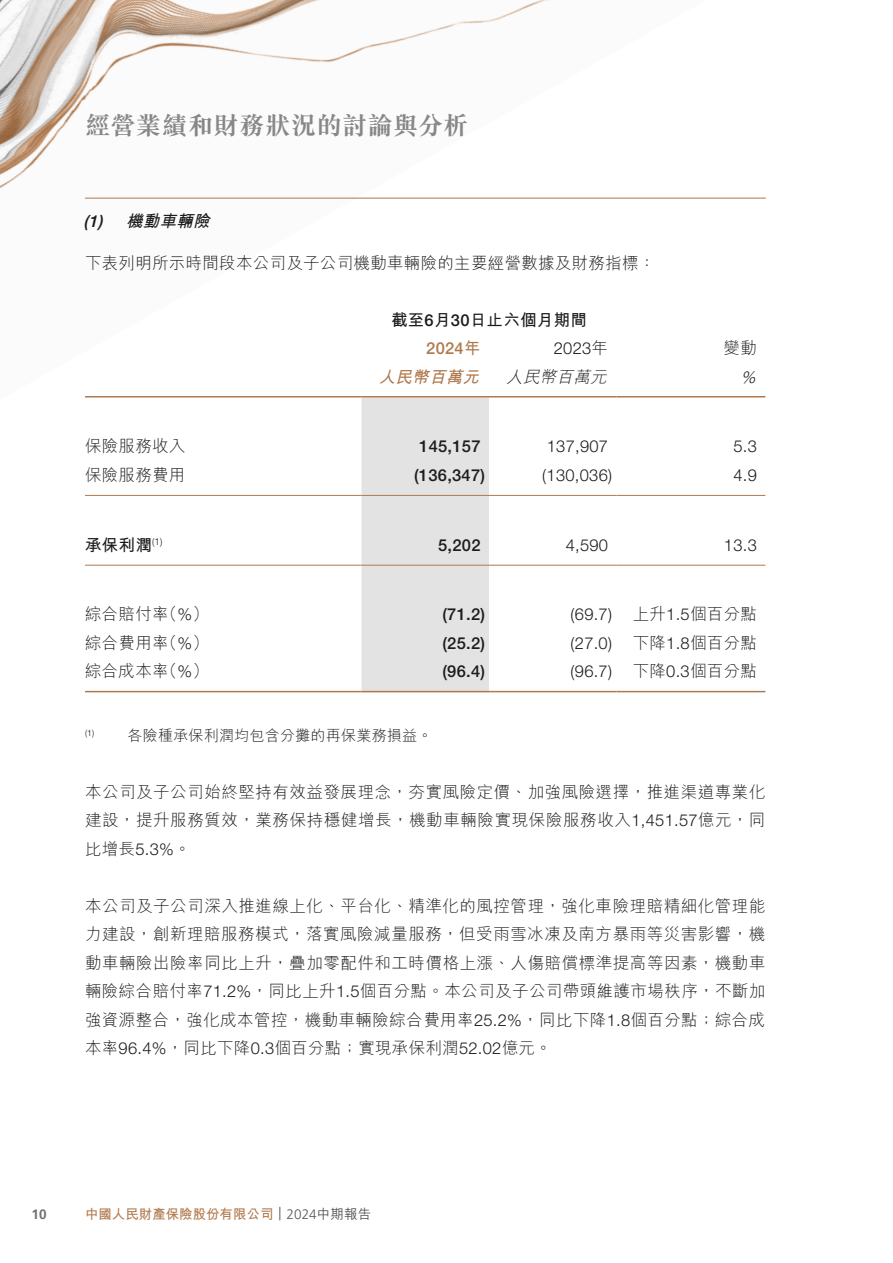
<style>
.page{position:relative;width:893px;height:1263px;background:#fff}
.page>*{position:absolute;margin:0;border:0;box-sizing:border-box;transform-origin:0 0}
.t1{font:700 25.5px "M Sung HK";letter-spacing:.005em;color:#878787}
.t2{font:300 16.5px/28.5px "M Hei HK";letter-spacing:.015em;color:#1c1c1b;text-align:justify}
.t3{font:300 16.5px "Helvetica Neue LT Pro";letter-spacing:.015em;color:#1c1c1b}
.t4{font:500 16.5px "Helvetica Neue LT Pro";letter-spacing:.015em;color:#1c1c1b}
.t5{font:700 16.5px "M Hei HK";letter-spacing:.015em;color:#1c1c1b}
.t6{font:italic 700 16.5px "M Hei HK";color:#1c1c1b}
.t7{font:italic 700 16.5px "M Hei HK";color:#af794d}
.t8{font:italic 300 16.5px "M Hei HK";color:#1c1c1b}
.t9{font:500 16.5px "Helvetica Neue LT Pro";color:#af794d}
.t10{font:italic 300 16.5px "Helvetica Neue LT Pro";color:#1c1c1b}
.t11{font:300 15px "M Hei HK";letter-spacing:.015em;color:#1c1c1b}
.t12{font:700 13.5px "M Hei HK";letter-spacing:-.005em;color:#af794d}
.t13{font:700 13.5px "Frutiger LT Pro";color:#6f6f6f}
.s1{font-family:"Helvetica Neue LT Pro";font-weight:500}
.s2{font-family:"M Hei HK";font-weight:700}
.s3{font-family:"M Hei HK"}
.s4{font-family:"Helvetica Neue LT Pro"}
.s5{font-family:"Frutiger LT Pro";font-weight:300;color:#575756}
.s6{font-weight:500;color:#575756}
</style>
<div class="page">
<img style="left:0;top:0;width:737px;height:398px">
<hr style="left:85px;top:198px;width:681px;height:1px;background:#af794d">
<div style="left:361px;top:397px;width:128px;height:294px;background:#e3e3e3"></div>
<hr style="left:85px;top:396px;width:276px;height:1px;background:#af794d">
<hr style="left:361px;top:396px;width:128px;height:1px;background:#af794d">
<hr style="left:489px;top:396px;width:128px;height:1px;background:#af794d">
<hr style="left:617px;top:396px;width:148px;height:1px;background:#af794d">
<hr style="left:85px;top:495px;width:276px;height:1px;background:#af794d">
<hr style="left:361px;top:495px;width:128px;height:1px;background:#af794d">
<hr style="left:489px;top:495px;width:128px;height:1px;background:#af794d">
<hr style="left:617px;top:495px;width:148px;height:1px;background:#af794d">
<hr style="left:85px;top:565px;width:276px;height:1px;background:#af794d">
<hr style="left:361px;top:565px;width:128px;height:1px;background:#af794d">
<hr style="left:489px;top:565px;width:128px;height:1px;background:#af794d">
<hr style="left:617px;top:565px;width:148px;height:1px;background:#af794d">
<hr style="left:85px;top:691px;width:276px;height:1px;background:#af794d">
<hr style="left:361px;top:691px;width:128px;height:1px;background:#af794d">
<hr style="left:489px;top:691px;width:128px;height:1px;background:#af794d">
<hr style="left:617px;top:691px;width:148px;height:1px;background:#af794d">
<h1 class="t1" style="left:85px;top:108px;width:385px">經營業績和財務狀況的討論與分析</h1>
<p class="t6" style="left:84px;top:209px;width:133px"><span class="s1">(1)</span> 機動車輛險</p>
<p class="t2" style="left:85px;top:248px;width:572px">下表列明所示時間段本公司及子公司機動車輛險的主要經營數據及財務指標：</p>
<p class="t5" style="left:391px;top:308px;width:197px">截至<span class="s1">6</span>月<span class="s1">30</span>日止六個月期間</p>
<p class="t9" style="left:426px;top:338px;width:56px">2024<span class="s2">年</span></p>
<p class="t3" style="left:554px;top:338px;width:56px">2023<span class="s3">年</span></p>
<p class="t2" style="left:724px;top:333px;width:35px">變動</p>
<p class="t7" style="left:379px;top:365px;width:107px">人民幣百萬元</p>
<p class="t8" style="left:506px;top:365px;width:107px">人民幣百萬元</p>
<p class="t10" style="left:741px;top:367px;width:21px">%</p>
<p class="t2" style="left:85px;top:432px;width:102px">保險服務收入</p>
<p class="t4" style="left:419px;top:437px;width:63px">145,157</p>
<p class="t3" style="left:547px;top:436px;width:63px">137,907</p>
<p class="t3" style="left:733px;top:436px;width:25px">5.3</p>
<p class="t2" style="left:85px;top:460px;width:102px">保險服務費用</p>
<p class="t4" style="left:414px;top:465px;width:73px">(136,347)</p>
<p class="t3" style="left:542px;top:465px;width:71px">(130,036)</p>
<p class="t3" style="left:733px;top:465px;width:25px">4.9</p>
<p class="t5" style="left:85px;top:533px;width:79px">承保利潤<sup>(1)</sup></p>
<p class="t4" style="left:438px;top:535px;width:44px">5,202</p>
<p class="t3" style="left:566px;top:535px;width:44px">4,590</p>
<p class="t3" style="left:724px;top:535px;width:34px">13.3</p>
<p class="t2" style="left:85px;top:600px;width:125px">綜合賠付率（<span class="s4">%</span>）</p>
<p class="t4" style="left:442px;top:605px;width:44px">(71.2)</p>
<p class="t3" style="left:571px;top:604px;width:43px">(69.7)</p>
<p class="t2" style="left:633px;top:600px;width:126px">上升<span class="s4">1.5</span>個百分點</p>
<p class="t2" style="left:85px;top:628px;width:125px">綜合費用率（<span class="s4">%</span>）</p>
<p class="t4" style="left:442px;top:633px;width:44px">(25.2)</p>
<p class="t3" style="left:571px;top:633px;width:43px">(27.0)</p>
<p class="t2" style="left:633px;top:628px;width:126px">下降<span class="s4">1.8</span>個百分點</p>
<p class="t2" style="left:85px;top:657px;width:125px">綜合成本率（<span class="s4">%</span>）</p>
<p class="t4" style="left:442px;top:662px;width:44px">(96.4)</p>
<p class="t3" style="left:571px;top:661px;width:43px">(96.7)</p>
<p class="t2" style="left:633px;top:657px;width:126px">下降<span class="s4">0.3</span>個百分點</p>
<p class="t11" style="left:85px;top:725px;width:349px"><sup>(1)</sup> 各險種承保利潤均包含分攤的再保業務損益。</p>
<p class="t2" style="left:85px;top:777px;width:682px">本公司及子公司始終堅持有效益發展理念，夯實風險定價、加強風險選擇，推進渠道專業化建設，提升服務質效，業務保持穩健增長，機動車輛險實現保險服務收入<span class="s4">1,451.57</span>億元，同比增長<span class="s4">5.3%</span>。</p>
<p class="t2" style="left:85px;top:891px;width:682px">本公司及子公司深入推進線上化、平台化、精準化的風控管理，強化車險理賠精細化管理能力建設，創新理賠服務模式，落實風險減量服務，但受雨雪冰凍及南方暴雨等災害影響，機動車輛險出險率同比上升，疊加零配件和工時價格上漲、人傷賠償標準提高等因素，機動車輛險綜合賠付率<span class="s4">71.2%</span>，同比上升<span class="s4">1.5</span>個百分點。本公司及子公司帶頭維護市場秩序，不斷加強資源整合，強化成本管控，機動車輛險綜合費用率<span class="s4">25.2%</span>，同比下降<span class="s4">1.8</span>個百分點；綜合成本率<span class="s4">96.4%</span>，同比下降<span class="s4">0.3</span>個百分點；實現承保利潤<span class="s4">52.02</span>億元。</p>
<p class="t13" style="left:32px;top:1206px;width:17px">10</p>
<p class="t12" style="left:85px;top:1204px;width:288px">中國人民財產保險股份有限公司 <span class="s5">| 2024</span><span class="s6">中期報告</span></p>
</div>
